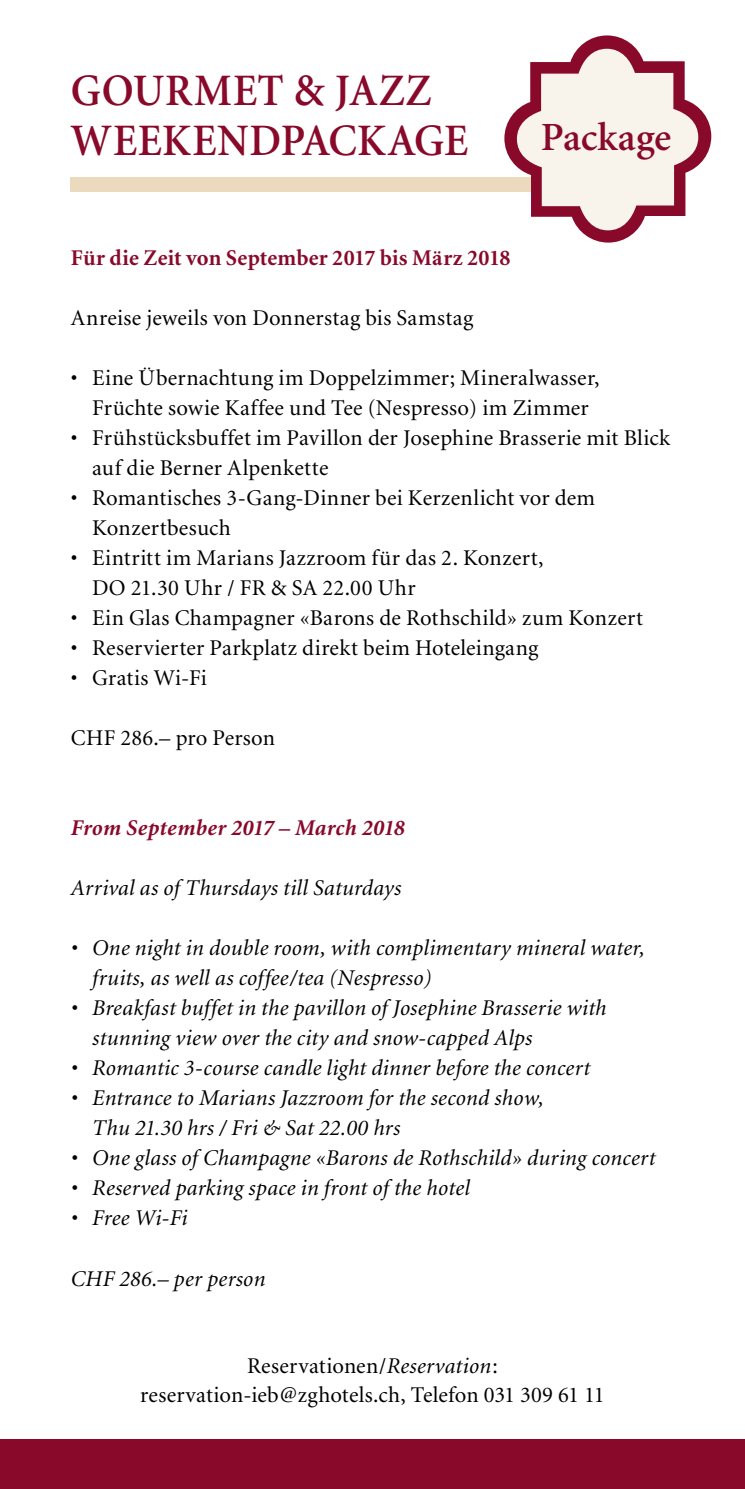
<style>
.page{position:relative;width:745px;height:1489px;background:#fff}
.page>*{position:absolute;margin:0;border:0;box-sizing:border-box;transform-origin:0 0}
.t1{font:600 45px/50px "Minion";letter-spacing:.02em;color:#88092a;scale:.95 1}
.t2{font:600 40px "Minion";color:#88092a}
.t3{font:22.5px/30px "Minion";letter-spacing:.01em;color:#000}
.t4{font:italic 22.5px/30px "Minion";letter-spacing:.01em;color:#000}
.t5{font:700 22.5px "Minion";letter-spacing:.01em;color:#88092a}
.t6{font:italic 700 22.5px "Minion";letter-spacing:.01em;color:#88092a}
.s1{font-style:italic}
</style>
<div class="page">
<div style="left:0;top:1439px;width:744px;height:49px;background:#88092a"></div>
<div style="left:71px;top:177px;width:602px;height:14px;background:#ebdabe"></div>
<svg style="left:504px;top:35px;width:206px;height:207px"></svg>
<h1 class="t1" style="left:71px;top:67px;width:413px">GOURMET &amp; JAZZ<br>WEEKENDPACKAGE</h1>
<h2 class="t2" style="left:540px;top:116px;width:132px">PACKAGE</h2>
<p class="t5" style="left:71px;top:246px;width:440px">Für die Zeit von September 2017 bis März 2018</p>
<p class="t3" style="left:71px;top:304px;width:403px">Anreise jeweils von Donnerstag bis Samstag</p>
<p class="t3" style="left:71px;top:364px;width:530px;text-align:center">• Eine Übernachtung im Doppelzimmer; Mineralwasser,<br>Früchte sowie Kaffee und Tee (Nespresso) im Zimmer</p>
<p class="t3" style="left:92px;top:424px;width:579px;text-indent:-21px">• Frühstücksbuffet im Pavillon der Josephine Brasserie mit Blick auf die Berner Alpenkette</p>
<p class="t3" style="left:92px;top:484px;width:504px;text-indent:-21px">• Romantisches 3-Gang-Dinner bei Kerzenlicht vor dem<br>Konzertbesuch</p>
<p class="t3" style="left:92px;top:544px;width:452px;text-indent:-21px">• Eintritt im Marians Jazzroom für das 2. Konzert,<br>DO 21.30 Uhr / FR &amp; SA 22.00 Uhr</p>
<p class="t3" style="left:71px;top:604px;width:573px">• Ein Glas Champagner «Barons de Rothschild» zum Konzert</p>
<p class="t3" style="left:71px;top:634px;width:468px">• Reservierter Parkplatz direkt beim Hoteleingang</p>
<p class="t3" style="left:71px;top:664px;width:137px">• Gratis Wi-Fi</p>
<p class="t3" style="left:71px;top:724px;width:205px">CHF 286.– pro Person</p>
<p class="t6" style="left:71px;top:816px;width:335px">From September 2017 – March 2018</p>
<p class="t4" style="left:71px;top:874px;width:331px">Arrival as of Thursdays till Saturdays</p>
<p class="t4" style="left:92px;top:934px;width:554px;text-indent:-21px">• One night in double room, with complimentary mineral water, fruits, as well as coffee/tea (Nespresso)</p>
<p class="t4" style="left:92px;top:994px;width:515px;text-indent:-21px">• Breakfast buffet in the pavillon of Josephine Brasserie with stunning view over the city and snow-capped Alps</p>
<p class="t4" style="left:71px;top:1054px;width:520px">• Romantic 3-course candle light dinner before the concert</p>
<p class="t4" style="left:92px;top:1084px;width:452px;text-indent:-21px">• Entrance to Marians Jazzroom for the second show,<br>Thu 21.30 hrs / Fri &amp; Sat 22.00 hrs</p>
<p class="t4" style="left:71px;top:1143px;width:585px">• One glass of Champagne «Barons de Rothschild» during concert</p>
<p class="t4" style="left:71px;top:1173px;width:400px">• Reserved parking space in front of the hotel</p>
<p class="t4" style="left:71px;top:1203px;width:118px">• Free Wi-Fi</p>
<p class="t4" style="left:71px;top:1263px;width:196px">CHF 286.– per person</p>
<p class="t3" style="left:140px;top:1351px;width:465px;text-align:center">Reservationen/<span class="s1">Reservation</span>: reservation-ieb@zghotels.ch, Telefon 031 309 61 11</p>
</div>
